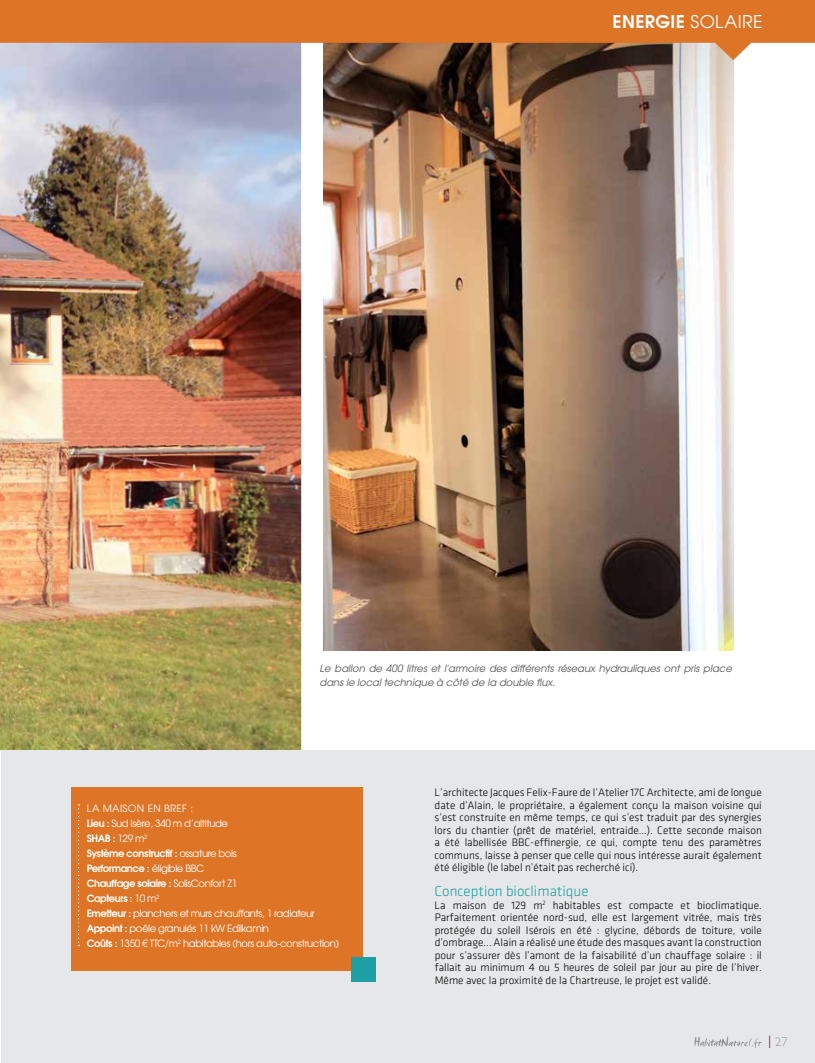
<style>
.page{position:relative;width:815px;height:1063px;background:#fff}
.page>*{position:absolute;margin:0;border:0;box-sizing:border-box;transform-origin:0 0}
.t1{font:700 17.5px "Te X Gyre Adventor";letter-spacing:.025em;color:#fff}
.t2{font:300 15px "Klavika";color:#1d9fa6}
.t3{font:300 12.5px "Gill Sans";color:#939598}
.t4{font:300 11.25px/12.5px "Klavika";color:#000;text-align:justify}
.t5{font:10px/15px "Te X Gyre Adventor";letter-spacing:-.04em;color:#fff}
.t6{font:italic 10px/13.8px "Te X Gyre Adventor";color:#58595b}
.s1{font-weight:400}
.s2{font-weight:700}
</style>
<div class="page">
<img style="left:324px;top:60px;width:410px;height:590px">
<img style="left:0;top:60px;width:301px;height:690px">
<svg style="left:0;top:0;width:815px;height:60px;background:#ca7b42"></svg>
<div style="left:1px;top:750px;width:814px;height:313px;background:#e6e7e8"></div>
<svg style="left:694px;top:1036px;width:68px;height:12px"></svg>
<svg style="left:769px;top:1036px;width:1px;height:12px"></svg>
<div style="left:71px;top:788px;width:291px;height:183px;background:#dd7426"></div>
<svg style="left:78px;top:804px;width:2px;height:142px"></svg>
<div style="left:351px;top:958px;width:24px;height:24px;background:#1d9fa6"></div>
<h1 class="t1" style="left:613px;top:6px;width:152px">Energie <span class="s1">solaire</span></h1>
<p class="t6" style="left:320px;top:661px;width:414px">Le ballon de 400 litres et l'armoire des différents réseaux hydrauliques ont pris place dans le local technique à côté de la double flux.</p>
<p class="t5" style="left:87px;top:800px;width:254px">La maison en bref :<br><span class="s2">Lieu :</span> Sud Isère, 340 m d’altitude<br><span class="s2">SHAB :</span> 129 m<sup>2<br></sup><span class="s2">Système constructif :</span> ossature bois<br><span class="s2">Performance :</span> éligible BBC<br><span class="s2">Chauffage solaire :</span> SolisConfort Z1<br><span class="s2">Capteurs :</span> 10 m<sup>2<br></sup><span class="s2">Emetteur :</span> planchers et murs chauffants, 1 radiateur <span class="s2">Appoint :</span> poêle granulés 11 kW Edilkamin<br><span class="s2">Coûts :</span> 1350 € TTC/m<sup>2</sup> habitables (hors auto-construction)</p>
<p class="t4" style="left:435px;top:786px;width:329px">L’architecte Jacques Felix-Faure de l’Atelier 17C Architecte, ami de longue date d’Alain, le propriétaire, a également conçu la maison voisine qui s’est construite en même temps, ce qui s’est traduit par des synergies lors du chantier (prêt de matériel, entraide…). Cette seconde maison a été labellisée BBC-effinergie, ce qui, compte tenu des paramètres communs, laisse à penser que celle qui nous intéresse aurait également été éligible (le label n’était pas recherché ici).</p>
<h2 class="t2" style="left:435px;top:883px;width:155px">Conception bioclimatique</h2>
<p class="t4" style="left:435px;top:899px;width:329px">La maison de 129 m<sup>2</sup> habitables est compacte et bioclimatique.<br>Parfaitement orientée nord-sud, elle est largement vitrée, mais très protégée du soleil Isérois en été : glycine, débords de toiture, voile d’ombrage... Alain a réalisé une étude des masques avant la construction pour s’assurer dès l’amont de la faisabilité d’un chauffage solaire : il fallait au minimum 4 ou 5 heures de soleil par jour au pire de l’hiver.<br>Même avec la proximité de la Chartreuse, le projet est validé.</p>
<p class="t3" style="left:775px;top:1032px;width:14px">27</p>
</div>
